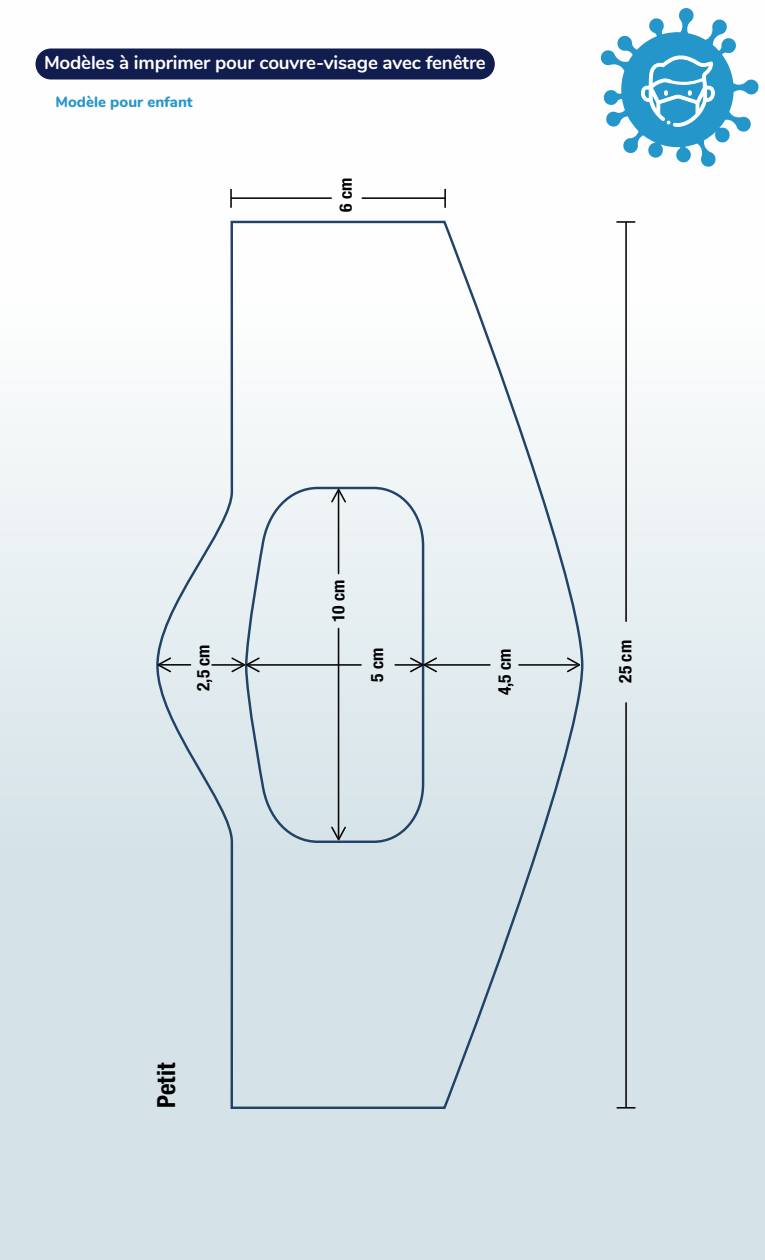
<style>
.page{position:relative;width:765px;height:1260px;background:#fff}
.page>*{position:absolute;margin:0;border:0;box-sizing:border-box;transform-origin:0 0}
.t1{font:700 condensed 25px "Helvetica Neue LT Std";color:#000}
.t2{font:700 18.75px "Nunito";letter-spacing:-.01em;color:#fff}
.t3{font:700 condensed 17.5px "Helvetica Neue LT Std";color:#000}
.t4{font:700 condensed 17.12px "Helvetica Neue LT Std";color:#000}
.t5{font:800 15px "Nunito";color:#2496ca}
</style>
<div class="page">
<div style="left:0;top:0;width:765px;height:1260px;background:linear-gradient(to bottom,#fff,#cbdde3)"></div>
<div style="left:36px;top:48px;width:459px;height:32px;background:#101d4e;border-radius:16px"></div>
<svg style="left:600px;top:7px;width:160px;height:161px"></svg>
<svg style="left:155px;top:222px;width:430px;height:888px"></svg>
<hr style="left:625px;top:702px;width:2px;height:406px;background:#080604">
<hr style="left:625px;top:222px;width:2px;height:400px;background:#080604">
<svg style="left:616px;top:221px;width:19px;height:2px"></svg>
<svg style="left:617px;top:1107px;width:18px;height:2px"></svg>
<hr style="left:212px;top:664px;width:30px;height:2px;background:#080604">
<hr style="left:249px;top:664px;width:112px;height:2px;background:#080604">
<svg style="left:230px;top:656px;width:31px;height:18px"></svg>
<hr style="left:395px;top:664px;width:25px;height:2px;background:#080604">
<hr style="left:427px;top:664px;width:63px;height:2px;background:#080604">
<svg style="left:409px;top:656px;width:29px;height:18px"></svg>
<hr style="left:519px;top:664px;width:58px;height:2px;background:#080604">
<svg style="left:566px;top:656px;width:17px;height:18px"></svg>
<hr style="left:338px;top:492px;width:1px;height:82px;background:#080604">
<svg style="left:330px;top:486px;width:17px;height:18px"></svg>
<hr style="left:338px;top:628px;width:1px;height:209px;background:#080604">
<svg style="left:330px;top:825px;width:17px;height:18px"></svg>
<hr style="left:231px;top:197px;width:101px;height:2px;background:#080604">
<svg style="left:230px;top:189px;width:2px;height:19px"></svg>
<hr style="left:362px;top:197px;width:83px;height:2px;background:#080604">
<svg style="left:444px;top:189px;width:2px;height:19px"></svg>
<hr style="left:161px;top:664px;width:30px;height:2px;background:#080604">
<svg style="left:155px;top:656px;width:18px;height:18px"></svg>
<p class="t2" style="left:44px;top:49px;width:443px">Modèles à imprimer pour couvre-visage avec fenêtre</p>
<p class="t5" style="left:56px;top:91px;width:139px">Modèle pour enfant</p>
<p class="t4" style="left:336px;top:212px;width:35px;rotate:-90deg">6 cm</p>
<p class="t4" style="left:328px;top:622px;width:44px;rotate:-90deg">10 cm</p>
<p class="t3" style="left:193px;top:691px;width:48px;rotate:-90deg">2,5 cm</p>
<p class="t3" style="left:494px;top:695px;width:48px;rotate:-90deg">4,5 cm</p>
<p class="t4" style="left:367px;top:682px;width:35px;rotate:-90deg">5 cm</p>
<p class="t3" style="left:615px;top:683px;width:44px;rotate:-90deg">25 cm</p>
<p class="t1" style="left:151px;top:1108px;width:46px;rotate:-90deg">Petit</p>
</div>
